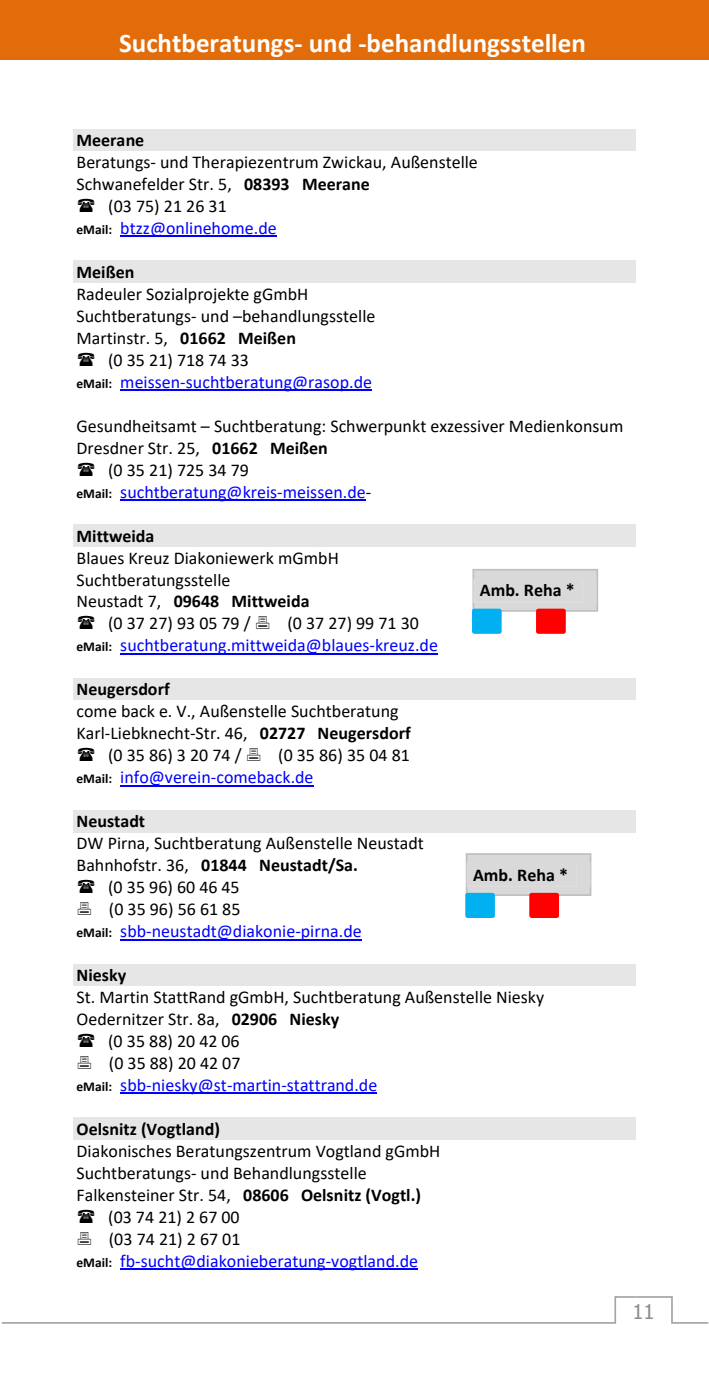
<style>
.page{position:relative;width:709px;height:1377px;background:#fff}
.page>*{position:absolute;margin:0;border:0;box-sizing:border-box;transform-origin:0 0}
.t1{font:700 27px "Calibri";color:#fff}
.t2{font:20.25px "Tahoma";color:#8d8d8d}
.t3{font:18px "Calibri";color:#000}
.t4{font:18px/22.1px "Calibri";color:#00f}
.t5{font:700 18px "Calibri";color:#000}
.s1{font-weight:700}
.s2{font-weight:700;font-size:13.5px;color:#000}
.s3{color:#000}
.s4{font-weight:400}
</style>
<div class="page">
<div style="left:0;top:0;width:708px;height:27px;background:#e36c0a"></div>
<div style="left:0;top:27px;width:708px;height:33px;background:#e36c0a"></div>
<svg style="left:1px;top:1296px;width:707px;height:28px"></svg>
<div style="left:73px;top:129px;width:562px;height:22px;background:#e6e6e6"></div>
<hr style="left:120px;top:236px;width:157px;height:1px;background:#00f">
<div style="left:73px;top:261px;width:562px;height:22px;background:#e6e6e6"></div>
<hr style="left:120px;top:390px;width:252px;height:1px;background:#00f">
<hr style="left:120px;top:500px;width:246px;height:1px;background:#00f">
<div style="left:73px;top:524px;width:562px;height:22px;background:#e6e6e6"></div>
<hr style="left:120px;top:653px;width:318px;height:2px;background:#00f">
<div style="left:73px;top:678px;width:562px;height:22px;background:#e6e6e6"></div>
<hr style="left:120px;top:785px;width:194px;height:2px;background:#00f">
<div style="left:73px;top:810px;width:562px;height:22px;background:#e6e6e6"></div>
<hr style="left:120px;top:939px;width:242px;height:1px;background:#00f">
<div style="left:73px;top:964px;width:562px;height:22px;background:#e6e6e6"></div>
<hr style="left:120px;top:1093px;width:257px;height:1px;background:#00f">
<div style="left:73px;top:1118px;width:562px;height:22px;background:#e6e6e6"></div>
<hr style="left:120px;top:1269px;width:298px;height:1px;background:#00f">
<div style="left:466px;top:854px;width:124px;height:41px;background:#d9d9d9"></div>
<div style="left:466px;top:853px;width:125px;height:43px;border:2px solid #bfbfbf"></div>
<img style="left:467px;top:862px;width:124px;height:25px">
<div style="left:467px;top:895px;width:25px;height:21px;background:#00b0f0"></div>
<div style="left:465px;top:893px;width:30px;height:25px;border:4px solid #00b0f0"></div>
<div style="left:531px;top:895px;width:26px;height:21px;background:#f00"></div>
<div style="left:529px;top:893px;width:30px;height:25px;border:4px solid #f00"></div>
<div style="left:473px;top:570px;width:124px;height:41px;background:#d9d9d9"></div>
<div style="left:472px;top:569px;width:126px;height:43px;border:2px solid #bfbfbf"></div>
<img style="left:474px;top:578px;width:123px;height:25px">
<div style="left:474px;top:611px;width:25px;height:21px;background:#00b0f0"></div>
<div style="left:472px;top:609px;width:29px;height:25px;border:4px solid #00b0f0"></div>
<div style="left:538px;top:611px;width:25px;height:21px;background:#f00"></div>
<div style="left:536px;top:609px;width:30px;height:25px;border:4px solid #f00"></div>
<h1 class="t1" style="left:119px;top:32px;width:468px">Suchtberatungs‐ und ‐behandlungsstellen</h1>
<p class="t5" style="left:77px;top:132px;width:69px">Meerane</p>
<p class="t3" style="left:77px;top:154px;width:403px">Beratungs‐ und Therapiezentrum Zwickau, Außenstelle</p>
<p class="t3" style="left:77px;top:176px;width:295px">Schwanefelder Str. 5, <span class="s1">08393 Meerane</span></p>
<p class="t3" style="left:108px;top:198px;width:120px">(03 75) 21 26 31</p>
<p class="t4" style="left:77px;top:218px;width:202px"><span class="s2">eMail:</span> btzz@onlinehome.de</p>
<p class="t5" style="left:77px;top:264px;width:59px">Meißen</p>
<p class="t3" style="left:77px;top:286px;width:233px">Radeuler Sozialprojekte gGmbH</p>
<p class="t3" style="left:77px;top:308px;width:300px">Suchtberatungs‐ und –behandlungsstelle</p>
<p class="t3" style="left:77px;top:330px;width:221px">Martinstr. 5, <span class="s1">01662 Meißen</span></p>
<p class="t3" style="left:108px;top:352px;width:142px">(0 35 21) 718 74 33</p>
<p class="t4" style="left:77px;top:372px;width:297px"><span class="s2">eMail:</span> meissen‐suchtberatung@rasop.de</p>
<p class="t3" style="left:77px;top:418px;width:548px">Gesundheitsamt – Suchtberatung: Schwerpunkt exzessiver Medienkonsum</p>
<p class="t3" style="left:77px;top:440px;width:253px">Dresdner Str. 25, <span class="s1">01662 Meißen</span></p>
<p class="t3" style="left:108px;top:462px;width:142px">(0 35 21) 725 34 79</p>
<p class="t4" style="left:77px;top:482px;width:296px"><span class="s2">eMail:</span> suchtberatung@kreis‐meissen.de<span class="s3">‐</span></p>
<p class="t5" style="left:77px;top:528px;width:79px">Mittweida</p>
<p class="t3" style="left:77px;top:550px;width:264px">Blaues Kreuz Diakoniewerk mGmbH</p>
<p class="t3" style="left:77px;top:572px;width:155px">Suchtberatungsstelle</p>
<p class="t5" style="left:77px;top:594px;width:234px"><span class="s4">Neustadt 7,</span> 09648 Mittweida</p>
<p class="t3" style="left:108px;top:616px;width:144px">(0 37 27) 93 05 79 /</p>
<p class="t5" style="left:480px;top:583px;width:96px">Amb. Reha *</p>
<p class="t4" style="left:77px;top:614px;width:363px;text-indent:211px"><span class="s3">(0 37 27) 99 71 30 </span><span class="s2">eMail:</span> suchtberatung.mittweida@blaues‐kreuz.de</p>
<p class="t5" style="left:77px;top:682px;width:95px">Neugersdorf</p>
<p class="t3" style="left:77px;top:704px;width:323px">come back e. V., Außenstelle Suchtberatung</p>
<p class="t3" style="left:77px;top:726px;width:336px">Karl‐Liebknecht‐Str. 46, <span class="s1">02727 Neugersdorf</span></p>
<p class="t3" style="left:108px;top:748px;width:135px">(0 35 86) 3 20 74 /</p>
<p class="t4" style="left:77px;top:746px;width:335px;text-indent:202px"><span class="s3">(0 35 86) 35 04 81 </span><span class="s2">eMail:</span> info@verein‐comeback.de</p>
<p class="t5" style="left:77px;top:814px;width:70px">Neustadt</p>
<p class="t3" style="left:77px;top:836px;width:349px">DW Pirna, Suchtberatung Außenstelle Neustadt</p>
<p class="t5" style="left:77px;top:858px;width:283px"><span class="s4">Bahnhofstr. 36,</span> 01844 Neustadt/Sa.</p>
<p class="t3" style="left:108px;top:880px;width:133px">(0 35 96) 60 46 45</p>
<p class="t3" style="left:109px;top:902px;width:133px">(0 35 96) 56 61 85</p>
<p class="t4" style="left:77px;top:922px;width:287px"><span class="s2">eMail:</span> sbb‐neustadt@diakonie‐pirna.de</p>
<p class="t5" style="left:77px;top:967px;width:51px">Niesky</p>
<p class="t3" style="left:77px;top:989px;width:469px">St. Martin StattRand gGmbH, Suchtberatung Außenstelle Niesky</p>
<p class="t3" style="left:77px;top:1011px;width:264px">Oedernitzer Str. 8a, <span class="s1">02906 Niesky</span></p>
<p class="t3" style="left:108px;top:1033px;width:133px">(0 35 88) 20 42 06</p>
<p class="t3" style="left:109px;top:1055px;width:133px">(0 35 88) 20 42 07</p>
<p class="t4" style="left:77px;top:1075px;width:302px"><span class="s2">eMail:</span> sbb‐niesky@st‐martin‐stattrand.de</p>
<p class="t5" style="left:77px;top:1121px;width:145px">Oelsnitz (Vogtland)</p>
<p class="t3" style="left:77px;top:1143px;width:365px">Diakonisches Beratungszentrum Vogtland gGmbH</p>
<p class="t3" style="left:77px;top:1165px;width:292px">Suchtberatungs‐ und Behandlungsstelle</p>
<p class="t5" style="left:77px;top:1187px;width:346px"><span class="s4">Falkensteiner Str. 54,</span> 08606 Oelsnitz (Vogtl.)</p>
<p class="t3" style="left:108px;top:1209px;width:133px">(03 74 21) 2 67 00</p>
<p class="t3" style="left:109px;top:1231px;width:133px">(03 74 21) 2 67 01</p>
<p class="t4" style="left:77px;top:1251px;width:343px"><span class="s2">eMail:</span> fb‐sucht@diakonieberatung‐vogtland.de</p>
<p class="t5" style="left:473px;top:867px;width:96px">Amb. Reha *</p>
<p class="t2" style="left:632px;top:1298px;width:24px">11</p>
</div>
